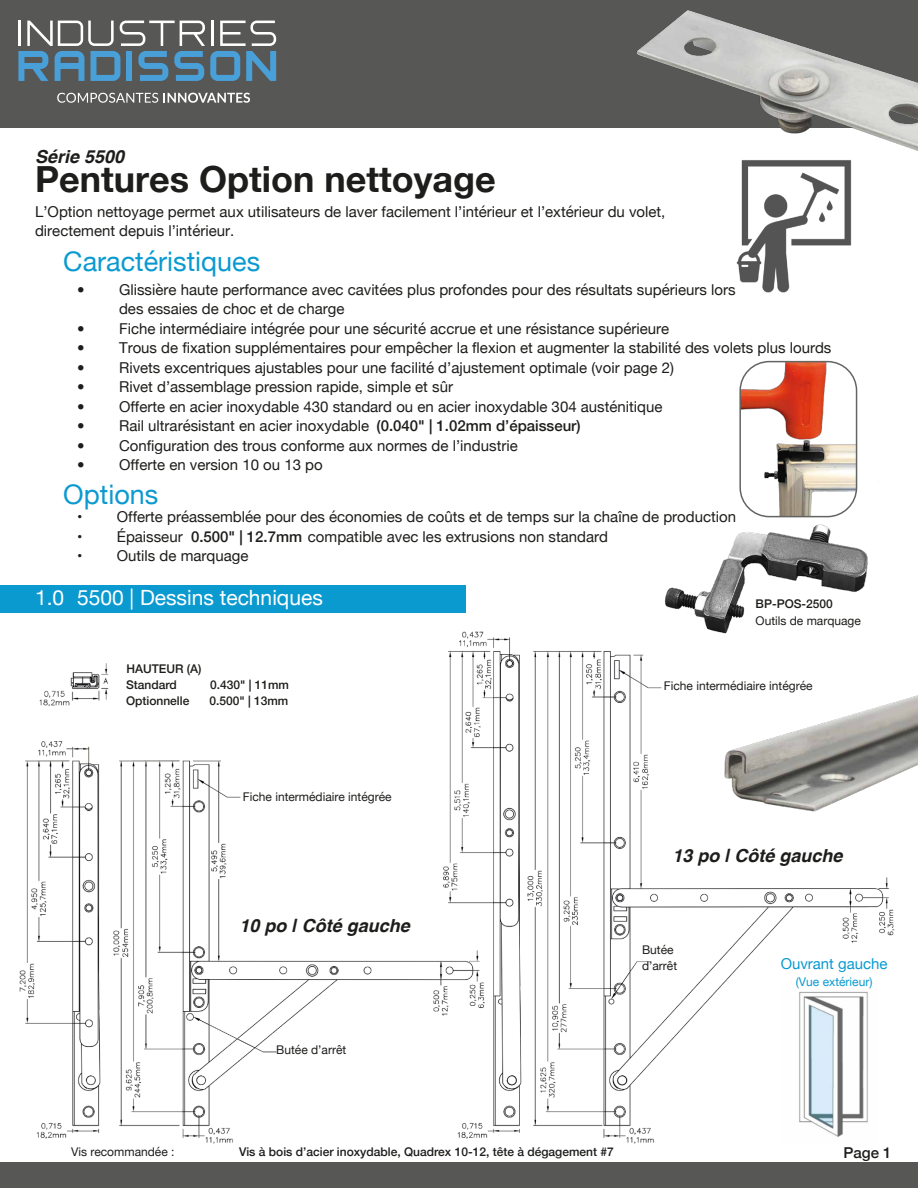
<style>
.page{position:relative;width:918px;height:1188px;background:#fff}
.page>*{position:absolute;margin:0;border:0;box-sizing:border-box;transform-origin:0 0}
.t1{font:700 36px "Helvetica Neue";color:#1d1d1b}
.t2{font:27px "Helvetica Neue";color:#0b9ad0}
.t3{font:21px "Helvetica Neue";color:#fff}
.t4{font:italic 700 18px "Helvetica";color:#1d1d1b}
.t5{font:15px/19.5px "Helvetica Neue";color:#1d1d1b}
.t6{font:15px "Helvetica Neue";color:#099ad0}
.t7{font:500 15px "Helvetica Neue";color:#1d1d1b}
.t8{font:500 12px "Helvetica Neue";color:#1d1d1b}
.t9{font:12px/16.5px "Helvetica Neue";color:#1d1d1b}
.t10{font:12px "Helvetica Neue";color:#099ad0}
.s1{font-weight:200}
.s2{font-weight:300}
.s3{font-weight:500}
</style>
<div class="page">
<div style="left:0;top:0;width:918px;height:128px;background:#575756"></div>
<div style="left:0;top:1162px;width:918px;height:26px;background:#575756"></div>
<img style="left:636px;top:10px;width:282px;height:141px">
<img style="left:720px;top:136px;width:142px;height:157px">
<img style="left:742px;top:362px;width:115px;height:83px">
<div style="left:739px;top:361px;width:118px;height:156px;border:2px solid #636563;border-radius:29px"></div>
<img style="left:19px;top:631px;width:876px;height:513px">
<div style="left:240px;top:826px;width:199px;height:110px;background:#fff"></div>
<img style="left:28px;top:660px;width:98px;height:58px">
<img style="left:782px;top:981px;width:95px;height:163px">
<div style="left:0;top:586px;width:466px;height:27px;background:#0b9ad0"></div>
<img style="left:651px;top:445px;width:233px;height:228px">
<svg style="left:18px;top:21px;width:258px;height:60px"></svg>
<svg style="left:57px;top:93px;width:101px;height:10px"></svg>
<svg style="left:164px;top:93px;width:86px;height:10px"></svg>
<img style="left:590px;top:673px;width:328px;height:200px">
<p class="t4" style="left:35px;top:142px;width:91px">Série 5500</p>
<h1 class="t1" style="left:35px;top:151px;width:462px">Pentures Option nettoyage</h1>
<p class="t5" style="left:35px;top:203px;width:632px">L’Option nettoyage permet aux utilisateurs de laver facilement l’intérieur et l’extérieur du volet, directement depuis l’intérieur.</p>
<h2 class="t2" style="left:63px;top:242px;width:198px">Caractéristiques</h2>
<p class="t5" style="left:119px;top:280px;width:618px;text-indent:-42px"><span class="s1">•</span> Glissière haute performance avec cavitées plus profondes pour des résultats supérieurs lors des essaies de choc et de charge</p>
<p class="t5" style="left:77px;top:319px;width:594px"><span class="s2">•</span> Fiche intermédiaire intégrée pour une sécurité accrue et une résistance supérieure</p>
<p class="t5" style="left:77px;top:339px;width:756px"><span class="s2">•</span> Trous de fixation supplémentaires pour empêcher la flexion et augmenter la stabilité des volets plus lourds</p>
<p class="t5" style="left:77px;top:358px;width:598px"><span class="s2">•</span> Rivets excentriques ajustables pour une facilité d’ajustement optimale (voir page 2)</p>
<p class="t5" style="left:77px;top:378px;width:377px"><span class="s2">•</span> Rivet d’assemblage pression rapide, simple et sûr</p>
<p class="t5" style="left:77px;top:397px;width:587px"><span class="s2">•</span> Offerte en acier inoxydable 430 standard ou en acier inoxydable 304 austénitique</p>
<p class="t5" style="left:77px;top:417px;width:505px"><span class="s2">•</span> Rail ultrarésistant en acier inoxydable <span class="s3">(0.040" | 1.02mm d’épaisseur)</span></p>
<p class="t5" style="left:77px;top:436px;width:442px"><span class="s2">•</span> Configuration des trous conforme aux normes de l’industrie</p>
<p class="t5" style="left:77px;top:456px;width:247px"><span class="s2">•</span> Offerte en version 10 ou 13 po</p>
<p class="t5" style="left:191px;top:508px;width:547px;text-indent:-114px">• Offerte préassemblée pour des économies de coûts et de temps sur la chaîne de production<br><span class="s3">0.500" | 12.7mm</span> compatible avec les extrusions non standard</p>
<p class="t5" style="left:77px;top:547px;width:173px">• Outils de marquage</p>
<h2 class="t2" style="left:63px;top:475px;width:97px">Options</h2>
<p class="t5" style="left:77px;top:528px;width:107px">• Épaisseur</p>
<h3 class="t3" style="left:35px;top:583px;width:289px">1.0 5500 | Dessins techniques</h3>
<p class="t8" style="left:756px;top:594px;width:79px">BP-POS-2500</p>
<p class="t8" style="left:126px;top:659px;width:77px">HAUTEUR (A)</p>
<p class="t8" style="left:126px;top:675px;width:52px">Standard</p>
<p class="t8" style="left:210px;top:675px;width:80px">0.430" | 11mm</p>
<p class="t8" style="left:126px;top:691px;width:65px">Optionnelle</p>
<p class="t8" style="left:209px;top:691px;width:80px">0.500" | 13mm</p>
<p class="t9" style="left:243px;top:789px;width:150px">Fiche intermédiaire intégrée</p>
<p class="t4" style="left:240px;top:911px;width:172px">10 po | Côté gauche</p>
<p class="t9" style="left:276px;top:1042px;width:72px">Butée d’arrêt</p>
<p class="t9" style="left:756px;top:613px;width:107px">Outils de marquage</p>
<p class="t9" style="left:664px;top:678px;width:150px">Fiche intermédiaire intégrée</p>
<p class="t4" style="left:672px;top:840px;width:172px">13 po | Côté gauche</p>
<p class="t9" style="left:642px;top:942px;width:37px">Butée d’arrêt</p>
<p class="t6" style="left:781px;top:953px;width:108px">Ouvrant gauche</p>
<p class="t10" style="left:796px;top:973px;width:78px">(Vue extérieur)</p>
<p class="t9" style="left:71px;top:1145px;width:105px">Vis recommandée :</p>
<p class="t8" style="left:239px;top:1143px;width:376px">Vis à bois d’acier inoxydable, Quadrex 10-12, tête à dégagement #7</p>
<p class="t7" style="left:843px;top:1141px;width:50px">Page 1</p>
</div>
